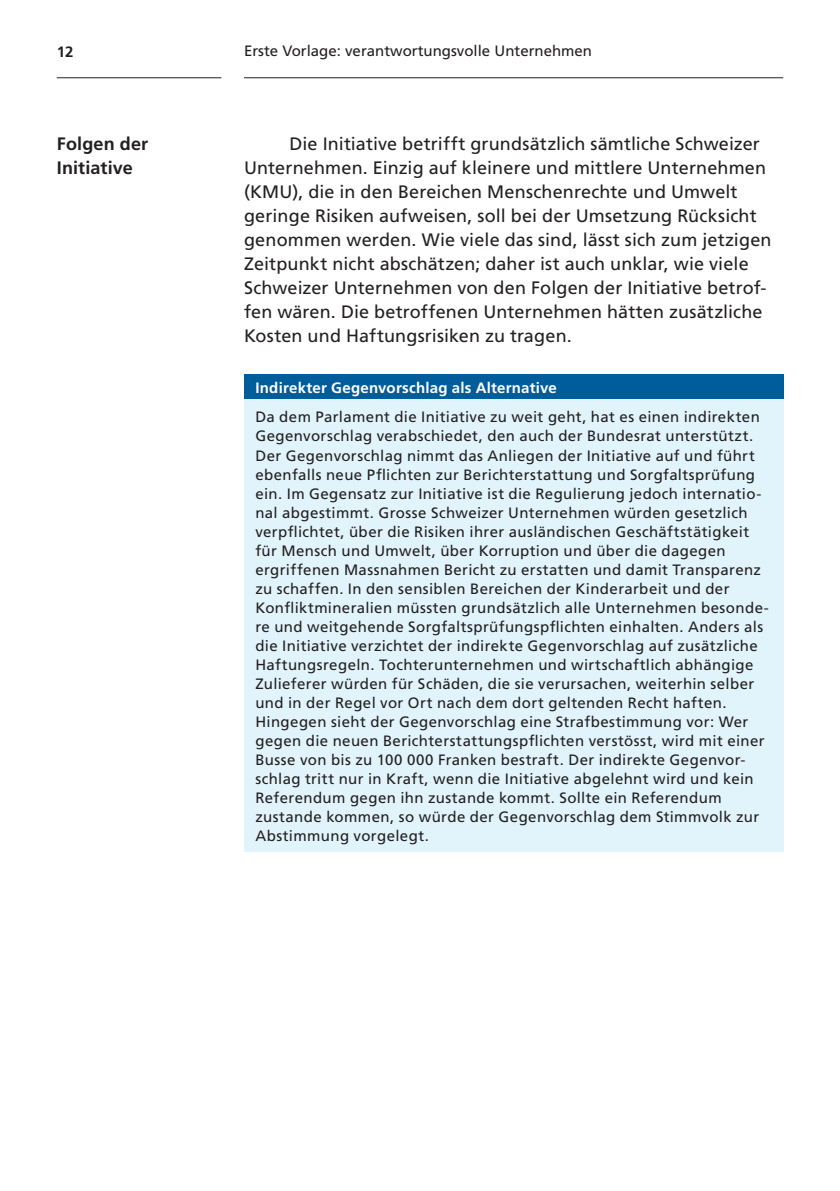
<style>
.page{position:relative;width:840px;height:1191px;background:#fff}
.page>*{position:absolute;margin:0;border:0;box-sizing:border-box;transform-origin:0 0}
.t1{font:18px/24px "Frutiger LT Pro";letter-spacing:.005em;color:#231f20}
.t2{font:700 18px/24px "Frutiger LT Pro";letter-spacing:.01em;color:#231f20}
.t3{font:15px/19px "Frutiger LT Pro";letter-spacing:.025em;color:#231f20}
.t4{font:15px "Frutiger LT Pro";color:#231f20}
.t5{font:700 15px "Frutiger LT Pro";letter-spacing:.015em;color:#fff}
.t6{font:700 15px "Frutiger LT Pro";color:#231f20}
</style>
<div class="page">
<hr style="left:244px;top:77px;width:538px;height:1px;background:#231f20">
<hr style="left:57px;top:77px;width:164px;height:1px;background:#231f20">
<div style="left:244px;top:374px;width:538px;height:26px;background:#005d9c"></div>
<div style="left:244px;top:400px;width:538px;height:452px;background:#e1f4fc"></div>
<p class="t6" style="left:57px;top:43px;width:18px">12</p>
<p class="t4" style="left:244px;top:42px;width:349px">Erste Vorlage: verantwortungsvolle Unternehmen</p>
<h3 class="t2" style="left:57px;top:132px;width:93px">Folgen der<br>Initiative</h3>
<p class="t1" style="left:244px;top:132px;width:528px;text-indent:45px">Die Initiative betrifft grundsätzlich sämtliche Schweizer Unternehmen. Einzig auf kleinere und mittlere Unternehmen (KMU), die in den Bereichen Menschenrechte und Umwelt geringe Risiken aufweisen, soll bei der Umsetzung Rücksicht genommen werden. Wie viele das sind, lässt sich zum jetzigen Zeitpunkt nicht abschätzen; daher ist auch unklar, wie viele Schweizer Unternehmen von den Folgen der Initiative betrof&shy;fen wären. Die betroffenen Unternehmen hätten zusätzliche Kosten und Haftungsrisiken zu tragen.</p>
<h4 class="t5" style="left:255px;top:379px;width:303px">Indirekter Gegenvorschlag als Alternative</h4>
<p class="t3" style="left:255px;top:408px;width:514px">Da dem Parlament die Initiative zu weit geht, hat es einen indirekten Gegenvorschlag verabschiedet, den auch der Bundesrat unterstützt.<br>Der Gegenvorschlag nimmt das Anliegen der Initiative auf und führt ebenfalls neue Pflichten zur Berichterstattung und Sorgfaltsprüfung ein. Im Gegensatz zur Initiative ist die Regulierung jedoch internatio&shy;nal abgestimmt. Grosse Schweizer Unternehmen würden gesetzlich verpflichtet, über die Risiken ihrer ausländischen Geschäftstätigkeit für Mensch und Umwelt, über Korruption und über die dagegen ergriffenen Massnahmen Bericht zu erstatten und damit Transparenz zu schaffen. In den sensiblen Bereichen der Kinderarbeit und der Konfliktmineralien müssten grundsätzlich alle Unternehmen besonde&shy;re und weitgehende Sorgfaltsprüfungspflichten einhalten. Anders als die Initiative verzichtet der indirekte Gegenvorschlag auf zusätzliche Haftungsregeln. Tochterunternehmen und wirtschaftlich abhängige Zulieferer würden für Schäden, die sie verursachen, weiterhin selber und in der Regel vor Ort nach dem dort geltenden Recht haften.<br>Hingegen sieht der Gegenvorschlag eine Strafbestimmung vor: Wer gegen die neuen Berichterstattungspflichten verstösst, wird mit einer Busse von bis zu 100 000 Franken bestraft. Der indirekte Gegenvor&shy;schlag tritt nur in Kraft, wenn die Initiative abgelehnt wird und kein Referendum gegen ihn zustande kommt. Sollte ein Referendum zustande kommen, so würde der Gegenvorschlag dem Stimmvolk zur Abstimmung vorgelegt.</p>
</div>
